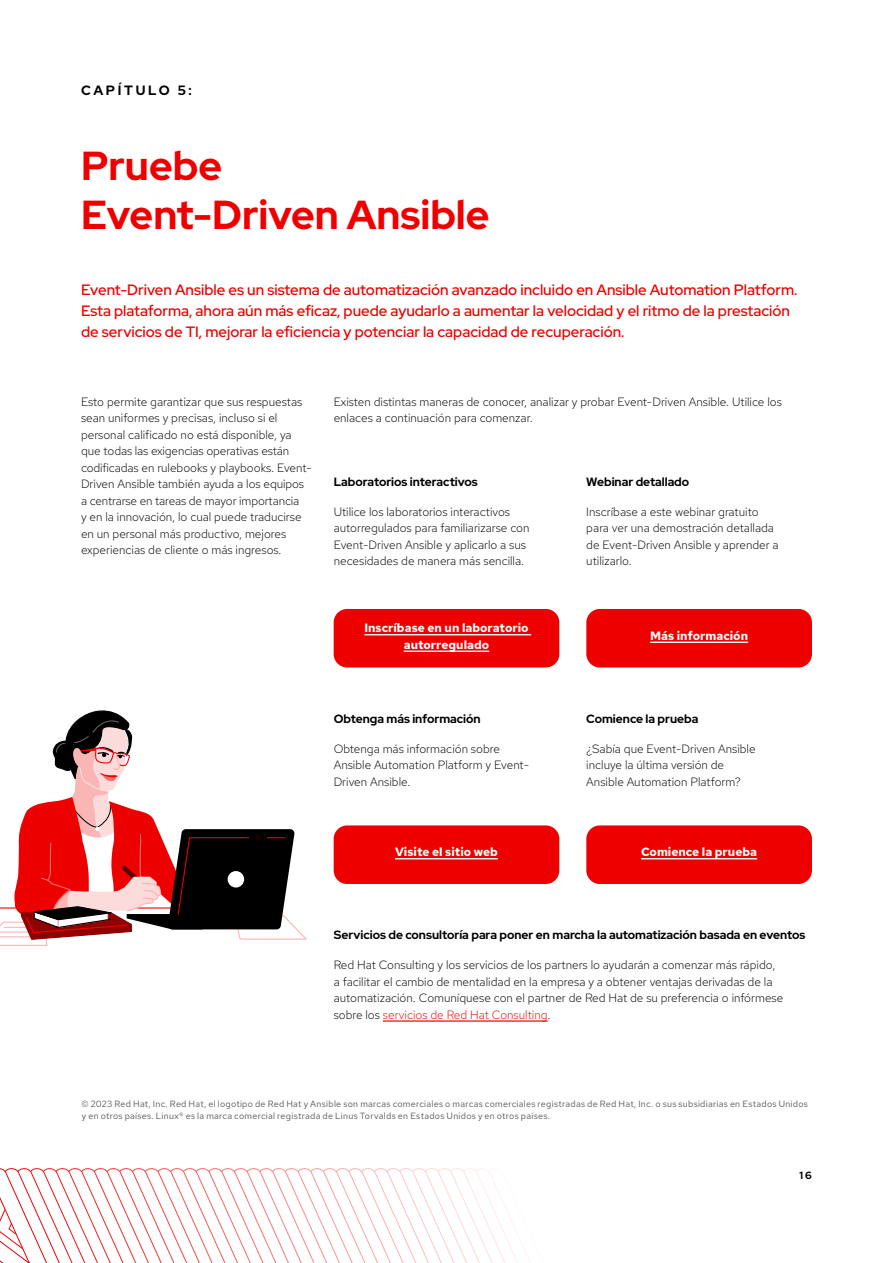
<style>
.page{position:relative;width:893px;height:1263px;background:#fff}
.page>*{position:absolute;margin:0;border:0;box-sizing:border-box;transform-origin:0 0}
.t1{font:700 40.5px/48.6px "Red Hat Display";color:#e00}
.t2{font:500 15px/21px "Red Hat Display";color:#e00}
.t3{font:700 13.5px "Red Hat Display";letter-spacing:.2em;color:#000}
.t4{font:300 12px/16.5px "Red Hat Text";color:#000}
.t5{font:700 12px "Red Hat Display";color:#000}
.t6{font:700 12px/16.5px "Red Hat Text";color:#fff;text-align:center}
.t7{font:700 10.5px "Red Hat Display";color:#000}
.t8{font:9px/11.2px "Red Hat Text";letter-spacing:.03em;color:#595757}
.s1{color:#e00}
</style>
<div class="page">
<svg style="left:0;top:1168px;width:531px;height:95px"></svg>
<div style="left:334px;top:609px;width:225px;height:58px;background:#e00;border-radius:14px"></div>
<div style="left:334px;top:825px;width:225px;height:59px;background:#e00;border-radius:14px"></div>
<div style="left:586px;top:825px;width:226px;height:59px;background:#e00;border-radius:14px"></div>
<div style="left:586px;top:609px;width:226px;height:58px;background:#e00;border-radius:14px"></div>
<hr style="left:364px;top:634px;width:167px;height:1px;background:#fff">
<hr style="left:404px;top:650px;width:85px;height:2px;background:#fff">
<hr style="left:395px;top:858px;width:103px;height:1px;background:#fff">
<hr style="left:641px;top:858px;width:116px;height:1px;background:#fff">
<hr style="left:650px;top:642px;width:98px;height:1px;background:#fff">
<hr style="left:383px;top:1020px;width:165px;height:2px;background:#e00">
<svg style="left:0;top:710px;width:307px;height:236px"></svg>
<div style="left:228px;top:871px;width:16px;height:16px;background:#fff;border-radius:50%"></div>
<p class="t3" style="left:81px;top:81px;width:112px">CAPÍTULO 5:</p>
<h1 class="t1" style="left:81px;top:142px;width:410px">Pruebe<br>Event-Driven Ansible</h1>
<p class="t2" style="left:81px;top:279px;width:718px">Event-Driven Ansible es un sistema de automatización avanzado incluido en Ansible Automation Platform.<br>Esta plataforma, ahora aún más eficaz, puede ayudarlo a aumentar la velocidad y el ritmo de la prestación de servicios de TI, mejorar la eficiencia y potenciar la capacidad de recuperación.</p>
<p class="t4" style="left:81px;top:393px;width:232px">Esto permite garantizar que sus respuestas sean uniformes y precisas, incluso si el personal calificado no está disponible, ya que todas las exigencias operativas están codificadas en rulebooks y playbooks. Event-Driven Ansible también ayuda a los equipos a centrarse en tareas de mayor importancia<br>y en la innovación, lo cual puede traducirse en un personal más productivo, mejores experiencias de cliente o más ingresos.</p>
<p class="t4" style="left:334px;top:393px;width:450px">Existen distintas maneras de conocer, analizar y probar Event-Driven Ansible. Utilice los enlaces a continuación para comenzar.</p>
<p class="t5" style="left:334px;top:474px;width:146px">Laboratorios interactivos</p>
<p class="t4" style="left:334px;top:503px;width:197px">Utilice los laboratorios interactivos autorregulados para familiarizarse con Event-Driven Ansible y aplicarlo a sus necesidades de manera más sencilla.</p>
<p class="t6" style="left:364px;top:619px;width:166px">Inscríbase en un laboratorio autorregulado</p>
<p class="t5" style="left:586px;top:474px;width:104px">Webinar detallado</p>
<p class="t4" style="left:586px;top:503px;width:194px">Inscríbase a este webinar gratuito para ver una demostración detallada de Event-Driven Ansible y aprender a utilizarlo.</p>
<p class="t6" style="left:650px;top:627px;width:99px">Más información</p>
<p class="t5" style="left:334px;top:710px;width:149px">Obtenga más información</p>
<p class="t4" style="left:334px;top:740px;width:197px">Obtenga más información sobre<br>Ansible Automation Platform y Event-<br>Driven Ansible.</p>
<p class="t5" style="left:586px;top:710px;width:114px">Comience la prueba</p>
<p class="t4" style="left:586px;top:740px;width:171px">¿Sabía que Event-Driven Ansible incluye la última versión de<br>Ansible Automation Platform?</p>
<p class="t6" style="left:395px;top:843px;width:104px">Visite el sitio web</p>
<p class="t6" style="left:641px;top:843px;width:118px">Comience la prueba</p>
<p class="t5" style="left:334px;top:927px;width:473px">Servicios de consultoría para poner en marcha la automatización basada en eventos</p>
<p class="t4" style="left:334px;top:956px;width:451px">Red Hat Consulting y los servicios de los partners lo ayudarán a comenzar más rápido, a facilitar el cambio de mentalidad en la empresa y a obtener ventajas derivadas de la automatización. Comuníquese con el partner de Red Hat de su preferencia o infórmese sobre los <span class="s1">servicios de Red Hat Consulting</span>.</p>
<p class="t8" style="left:81px;top:1098px;width:728px">© 2023 Red Hat, Inc. Red Hat, el logotipo de Red Hat y Ansible son marcas comerciales o marcas comerciales registradas de Red Hat, Inc. o sus subsidiarias en Estados Unidos y en otros países. Linux® es la marca comercial registrada de Linus Torvalds en Estados Unidos y en otros países.</p>
<p class="t7" style="left:799px;top:1168px;width:14px">16</p>
</div>
